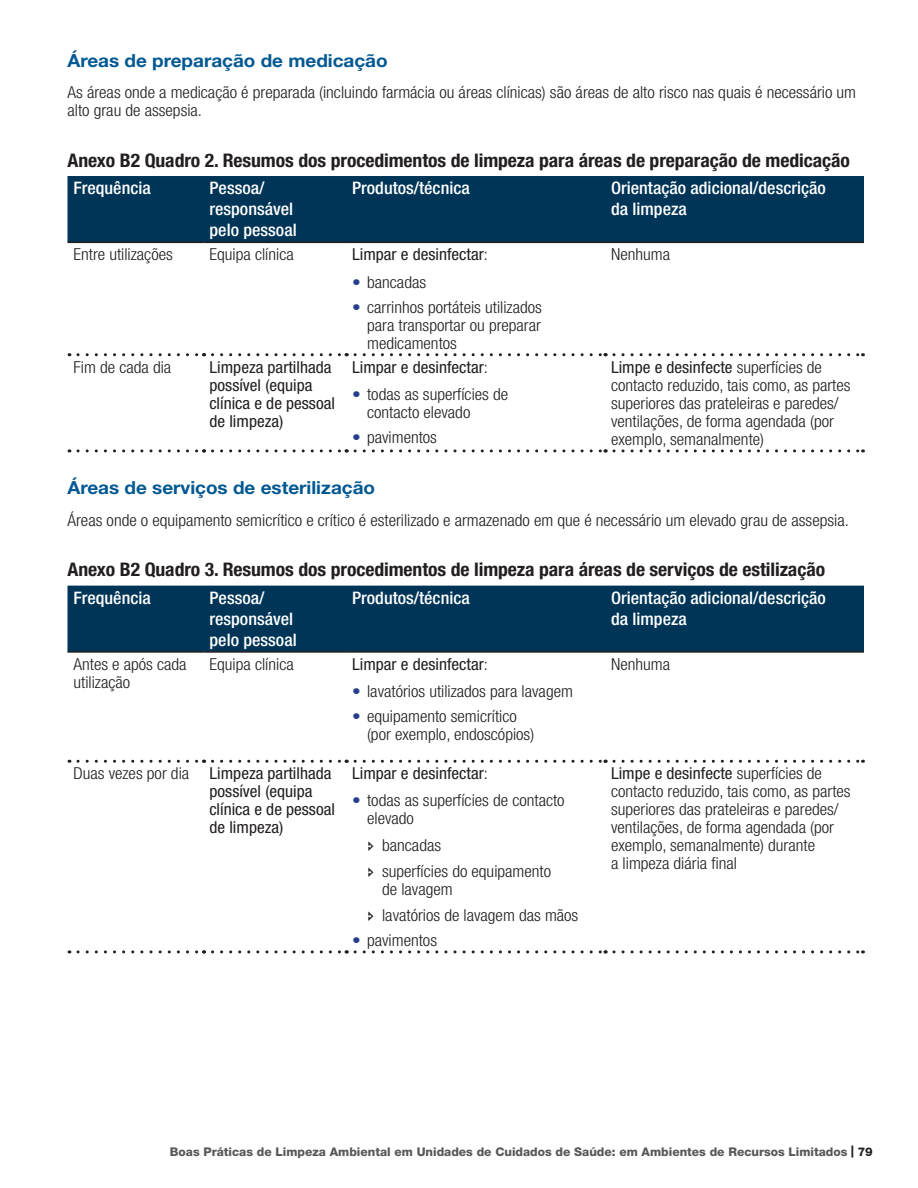
<style>
.page{position:relative;width:918px;height:1188px;background:#fff}
.page>*{position:absolute;margin:0;border:0;box-sizing:border-box;transform-origin:0 0}
.Fig_Table_Title_12_5{font:700 condensed 18.75px "Helvetica Neue LT Std";letter-spacing:-.005em;color:#231f20;scale:1.05 1}
.H3_Steps___Example{font:700 18px "Helvetica Neue LT Std";color:#005892;scale:1.05 1}
.P_Table_Header_11_5{font:500 condensed 17.25px/21px "Helvetica Neue LT Std";color:#fff;scale:1.05 1}
.P_Table_Body{font:300 condensed 16.5px/18px "Helvetica Neue LT Std";color:#231f20;scale:1.05 1}
.P_Body__0_Sp__0825_A{font:300 condensed 16.5px/18px "Helvetica Neue LT Std";color:#231f20;scale:1.05 1}
.P_Table_Body-2{font:condensed 16.5px/18px "Helvetica Neue LT Std";color:#231f20;scale:1.05 1}
.Bullet_Lev2__0_2778{font:300 condensed 16.5px/18px "Helvetica Neue LT Std";color:#231f20;scale:1.05 1}
.t1{font:800 12px "Helvetica Neue LT Std";color:#57585a}
.s1{font-weight:300}
.s2{font-weight:400;font-stretch:normal;color:#253f8e}
.s3{font-weight:400}
.s4{color:#231f20}
</style>
<div class="page">
<div style="left:68px;top:176px;width:796px;height:66px;background:#003557"></div>
<hr style="left:68px;top:242px;width:136px;height:1px;background:#231f20">
<hr style="left:204px;top:242px;width:142px;height:1px;background:#231f20">
<hr style="left:346px;top:242px;width:259px;height:1px;background:#231f20">
<hr style="left:605px;top:242px;width:259px;height:1px;background:#231f20">
<svg style="left:78px;top:353px;width:127px;height:3px"></svg>
<svg style="left:212px;top:353px;width:135px;height:3px"></svg>
<svg style="left:355px;top:353px;width:251px;height:3px"></svg>
<svg style="left:614px;top:353px;width:249px;height:3px"></svg>
<svg style="left:78px;top:449px;width:127px;height:3px"></svg>
<svg style="left:212px;top:449px;width:135px;height:3px"></svg>
<svg style="left:355px;top:449px;width:251px;height:3px"></svg>
<svg style="left:614px;top:449px;width:249px;height:3px"></svg>
<div style="left:68px;top:586px;width:796px;height:65px;background:#003557"></div>
<hr style="left:68px;top:651px;width:136px;height:2px;background:#231f20">
<hr style="left:204px;top:651px;width:142px;height:2px;background:#231f20">
<hr style="left:346px;top:651px;width:259px;height:2px;background:#231f20">
<hr style="left:605px;top:651px;width:259px;height:2px;background:#231f20">
<svg style="left:78px;top:760px;width:127px;height:3px"></svg>
<svg style="left:212px;top:760px;width:135px;height:3px"></svg>
<svg style="left:355px;top:760px;width:251px;height:3px"></svg>
<svg style="left:614px;top:760px;width:249px;height:3px"></svg>
<svg style="left:78px;top:950px;width:127px;height:3px"></svg>
<svg style="left:212px;top:950px;width:135px;height:3px"></svg>
<svg style="left:355px;top:950px;width:251px;height:3px"></svg>
<svg style="left:614px;top:950px;width:249px;height:3px"></svg>
<h3 class="H3_Steps___Example" style="left:68px;top:49px;width:306px">Áreas de preparação de medicação</h3>
<p class="P_Body__0_Sp__0825_A" style="left:68px;top:83px;width:753px">As áreas onde a medicação é preparada (incluindo farmácia ou áreas clínicas) são áreas de alto risco nas quais é necessário um alto grau de assepsia.</p>
<p class="Fig_Table_Title_12_5" style="left:68px;top:148px;width:747px">Anexo B2 Quadro 2. Resumos dos procedimentos de limpeza para áreas de preparação de medicação</p>
<p class="P_Table_Header_11_5" style="left:74px;top:177px;width:75px">Frequência</p>
<p class="P_Table_Header_11_5" style="left:210px;top:177px;width:85px">Pessoa/ responsável pelo pessoal</p>
<p class="P_Table_Header_11_5" style="left:352px;top:177px;width:114px">Produtos/técnica</p>
<p class="P_Table_Header_11_5" style="left:611px;top:177px;width:206px">Orientação adicional/descrição da limpeza</p>
<p class="P_Table_Body" style="left:74px;top:245px;width:96px">Entre utilizações</p>
<p class="P_Table_Body" style="left:210px;top:245px;width:82px">Equipa clínica</p>
<p class="P_Table_Body-2" style="left:352px;top:245px;width:131px">Limpar e desinfectar<span class="s1">:</span></p>
<p class="P_Table_Body" style="left:352px;top:273px;width:72px"><span class="s2">•</span> bancadas</p>
<p class="P_Table_Body" style="left:367px;top:298px;width:168px;text-align:justify;text-indent:-15px"><span class="s2">•</span> carrinhos portáteis utilizados para transportar ou preparar medicamentos</p>
<p class="P_Table_Body" style="left:611px;top:245px;width:58px">Nenhuma</p>
<p class="P_Table_Body" style="left:74px;top:358px;width:95px">Fim de cada dia</p>
<p class="P_Table_Body-2" style="left:210px;top:358px;width:121px">Limpeza partilhada possível (equipa clínica e de pessoal de limpeza)</p>
<p class="P_Table_Body-2" style="left:352px;top:358px;width:131px">Limpar e desinfectar<span class="s1">:</span></p>
<p class="P_Table_Body" style="left:367px;top:385px;width:136px;text-indent:-15px"><span class="s2">•</span> todas as superfícies de contacto elevado</p>
<p class="P_Table_Body" style="left:352px;top:428px;width:82px"><span class="s2">•</span> pavimentos</p>
<p class="P_Table_Body" style="left:611px;top:358px;width:230px"><span class="s3">Limpe e desinfecte</span> superfícies de contacto reduzido, tais como, as partes superiores das prateleiras e paredes/ ventilações, de forma agendada (por exemplo, semanalmente)</p>
<h3 class="H3_Steps___Example" style="left:68px;top:477px;width:294px">Áreas de serviços de esterilização</h3>
<p class="P_Body__0_Sp__0825_A" style="left:68px;top:511px;width:746px">Áreas onde o equipamento semicrítico e crítico é esterilizado e armazenado em que é necessário um elevado grau de assepsia.</p>
<p class="Fig_Table_Title_12_5" style="left:68px;top:558px;width:723px">Anexo B2 Quadro 3. Resumos dos procedimentos de limpeza para áreas de serviços de estilização</p>
<p class="P_Table_Header_11_5" style="left:74px;top:587px;width:75px">Frequência</p>
<p class="P_Table_Header_11_5" style="left:210px;top:587px;width:85px">Pessoa/ responsável pelo pessoal</p>
<p class="P_Table_Header_11_5" style="left:352px;top:587px;width:114px">Produtos/técnica</p>
<p class="P_Table_Header_11_5" style="left:611px;top:587px;width:206px">Orientação adicional/descrição da limpeza</p>
<p class="P_Table_Body" style="left:74px;top:655px;width:109px">Antes e após cada utilização</p>
<p class="P_Table_Body" style="left:210px;top:655px;width:82px">Equipa clínica</p>
<p class="P_Table_Body-2" style="left:352px;top:655px;width:131px">Limpar e desinfectar<span class="s1">:</span></p>
<p class="P_Table_Body" style="left:611px;top:655px;width:58px">Nenhuma</p>
<p class="P_Table_Body" style="left:352px;top:682px;width:212px"><span class="s2">•</span> lavatórios utilizados para lavagem</p>
<p class="P_Table_Body" style="left:367px;top:707px;width:161px;text-indent:-15px"><span class="s2">•</span> equipamento semicrítico (por exemplo, endoscópios)</p>
<p class="P_Table_Body" style="left:74px;top:764px;width:112px">Duas vezes por dia</p>
<p class="P_Table_Body-2" style="left:210px;top:764px;width:121px">Limpeza partilhada possível (equipa clínica e de pessoal de limpeza)</p>
<p class="P_Table_Body-2" style="left:352px;top:764px;width:131px">Limpar e desinfectar<span class="s1">:</span></p>
<p class="P_Table_Body" style="left:367px;top:791px;width:190px;text-indent:-15px"><span class="s2">•</span> todas as superfícies de contacto elevado</p>
<p class="Bullet_Lev2__0_2778" style="left:382px;top:836px;width:58px">bancadas</p>
<p class="Bullet_Lev2__0_2778" style="left:382px;top:862px;width:162px">superfícies do equipamento de lavagem</p>
<p class="Bullet_Lev2__0_2778" style="left:382px;top:906px;width:188px">lavatórios de lavagem das mãos</p>
<p class="P_Table_Body" style="left:352px;top:931px;width:82px"><span class="s2">•</span> pavimentos</p>
<p class="P_Table_Body" style="left:611px;top:764px;width:230px"><span class="s3">Limpe e desinfecte</span> superfícies de contacto reduzido, tais como, as partes superiores das prateleiras e paredes/ ventilações, de forma agendada (por exemplo, semanalmente) durante<br>a limpeza diária final</p>
<p class="t1" style="left:170px;top:1145px;width:704px">Boas Práticas de Limpeza Ambiental em Unidades de Cuidados de Saúde: em Ambientes de Recursos Limitados <span class="s4">| 79</span></p>
</div>
